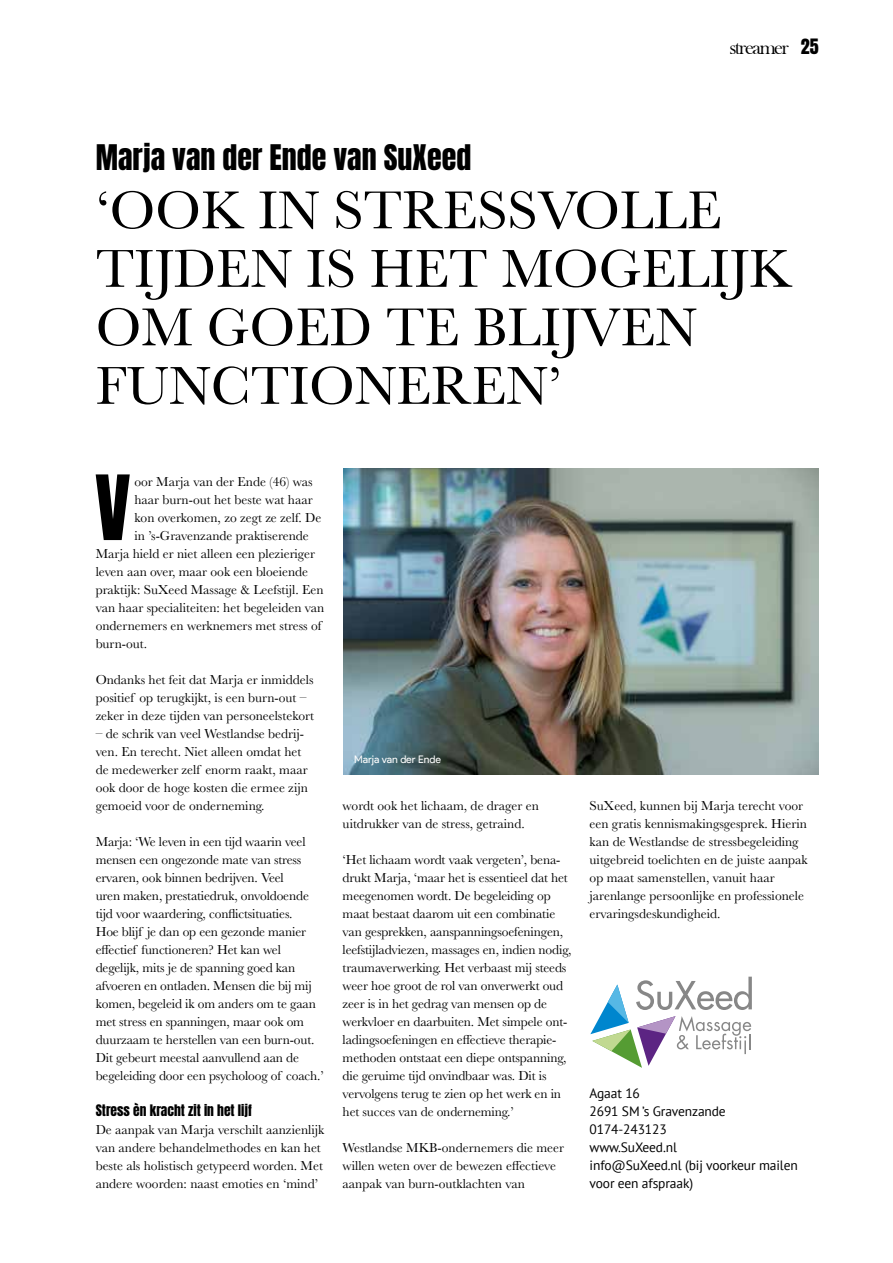
<style>
.page{position:relative;width:893px;height:1263px;background:#fff}
.page>*{position:absolute;margin:0;border:0;box-sizing:border-box;transform-origin:0 0}
.t1{font:76.35px "Anton";color:#000}
.t2{font:55.5px/58.5px "Baskerville";color:#000}
.t3{font:30px "Anton";color:#000}
.t4{font:19.95px "Bask Old Face";letter-spacing:-.06em;color:#000}
.t5{font:13.5px/18px "Baskerville";letter-spacing:-.01em;color:#000}
.t6{font:13.5px/18px "PT Sans";letter-spacing:-.01em;color:#000}
.t7{font:13.5px "Anton";color:#000}
.t8{font:10.5px "Product Sans";letter-spacing:-.005em;color:#fff}
.s1{font-family:"Anton";font-size:18px}
</style>
<div class="page">
<img style="left:344px;top:468px;width:475px;height:306px">
<svg style="left:590px;top:977px;width:162px;height:91px"></svg>
<h3 class="t4" style="left:729px;top:36px;width:91px">streamer <span class="s1">25</span></h3>
<h3 class="t3" style="left:96px;top:142px;width:377px">Marja van der Ende van SuXeed</h3>
<h2 class="t2" style="left:96px;top:182px;width:698px">‘OOK IN STRESSVOLLE<br>TIJDEN IS HET MOGELIJK<br>OM GOED TE BLIJVEN<br>FUNCTIONEREN’</h2>
<h1 class="t1" style="left:95px;top:469px;width:37px">V</h1>
<p class="t5" style="left:134px;top:473px;width:180px">oor Marja van der Ende (46) was</p>
<p class="t5" style="left:134px;top:491px;width:180px">haar burn-out het beste wat haar</p>
<p class="t5" style="left:134px;top:509px;width:188px">kon overkomen, zo zegt ze zelf. De</p>
<p class="t5" style="left:134px;top:527px;width:176px">in ’s-Gravenzande praktiserende</p>
<p class="t5" style="left:96px;top:545px;width:221px">Marja hield er niet alleen een plezieriger</p>
<p class="t5" style="left:96px;top:563px;width:214px">leven aan over, maar ook een bloeiende</p>
<p class="t5" style="left:96px;top:581px;width:230px">praktijk: SuXeed Massage &amp; Leefstijl. Een</p>
<p class="t5" style="left:96px;top:599px;width:230px">van haar specialiteiten: het begeleiden van</p>
<p class="t5" style="left:96px;top:617px;width:227px">ondernemers en werknemers met stress of</p>
<p class="t5" style="left:96px;top:635px;width:53px">burn-out.</p>
<p class="t5" style="left:96px;top:671px;width:220px">Ondanks het feit dat Marja er inmiddels positief op terugkijkt, is een burn-out – zeker in deze tijden van personeelstekort</p>
<p class="t5" style="left:96px;top:725px;width:214px">– de schrik van veel Westlandse bedrij&shy;ven. En terecht. Niet alleen omdat het de medewerker zelf enorm raakt, maar ook door de hoge kosten die ermee zijn gemoeid voor de onderneming.</p>
<p class="t5" style="left:96px;top:833px;width:230px">Marja: ‘We leven in een tijd waarin veel mensen een ongezonde mate van stress ervaren, ook binnen bedrijven. Veel<br>uren maken, prestatiedruk, onvoldoende tijd voor waardering, conflictsituaties.<br>Hoe blijf je dan op een gezonde manier effectief functioneren? Het kan wel degelijk, mits je de spanning goed kan afvoeren en ontladen. Mensen die bij mij komen, begeleid ik om anders om te gaan met stress en spanningen, maar ook om duurzaam te herstellen van een burn-out.<br>Dit gebeurt meestal aanvullend aan de begeleiding door een psycholoog of coach.’</p>
<p class="t7" style="left:96px;top:1103px;width:158px">Stress èn kracht zit in het lijf</p>
<p class="t5" style="left:96px;top:1121px;width:230px">De aanpak van Marja verschilt aanzienlijk van andere behandelmethodes en kan het beste als holistisch getypeerd worden. Met andere woorden: naast emoties en ‘mind’</p>
<p class="t8" style="left:354px;top:754px;width:88px">Marja van der Ende</p>
<p class="t5" style="left:343px;top:797px;width:198px">wordt ook het lichaam, de drager en uitdrukker van de stress, getraind.</p>
<p class="t5" style="left:343px;top:851px;width:230px">‘Het lichaam wordt vaak vergeten’, bena&shy;drukt Marja, ‘maar het is essentieel dat het meegenomen wordt. De begeleiding op maat bestaat daarom uit een combinatie van gesprekken, aanspanningsoefeningen, leefstijladviezen, massages en, indien nodig, traumaverwerking. Het verbaast mij steeds weer hoe groot de rol van onverwerkt oud zeer is in het gedrag van mensen op de werkvloer en daarbuiten. Met simpele ont&shy;ladingsoefeningen en effectieve therapie&shy;methoden ontstaat een diepe ontspanning, die geruime tijd onvindbaar was. Dit is vervolgens terug te zien op het werk en in het succes van de onderneming.’</p>
<p class="t5" style="left:343px;top:1139px;width:223px">Westlandse MKB-ondernemers die meer willen weten over de bewezen effectieve aanpak van burn-outklachten van</p>
<p class="t5" style="left:590px;top:797px;width:220px">SuXeed, kunnen bij Marja terecht voor een gratis kennismakingsgesprek. Hierin kan de Westlandse de stressbegeleiding uitgebreid toelichten en de juiste aanpak op maat samenstellen, vanuit haar jarenlange persoonlijke en professionele ervaringsdeskundigheid.</p>
<p class="t6" style="left:590px;top:1084px;width:210px">Agaat 16<br>2691 SM ’s Gravenzande<br>0174-243123<br>www.SuXeed.nl<br>info@SuXeed.nl (bij voorkeur mailen voor een afspraak)</p>
</div>
